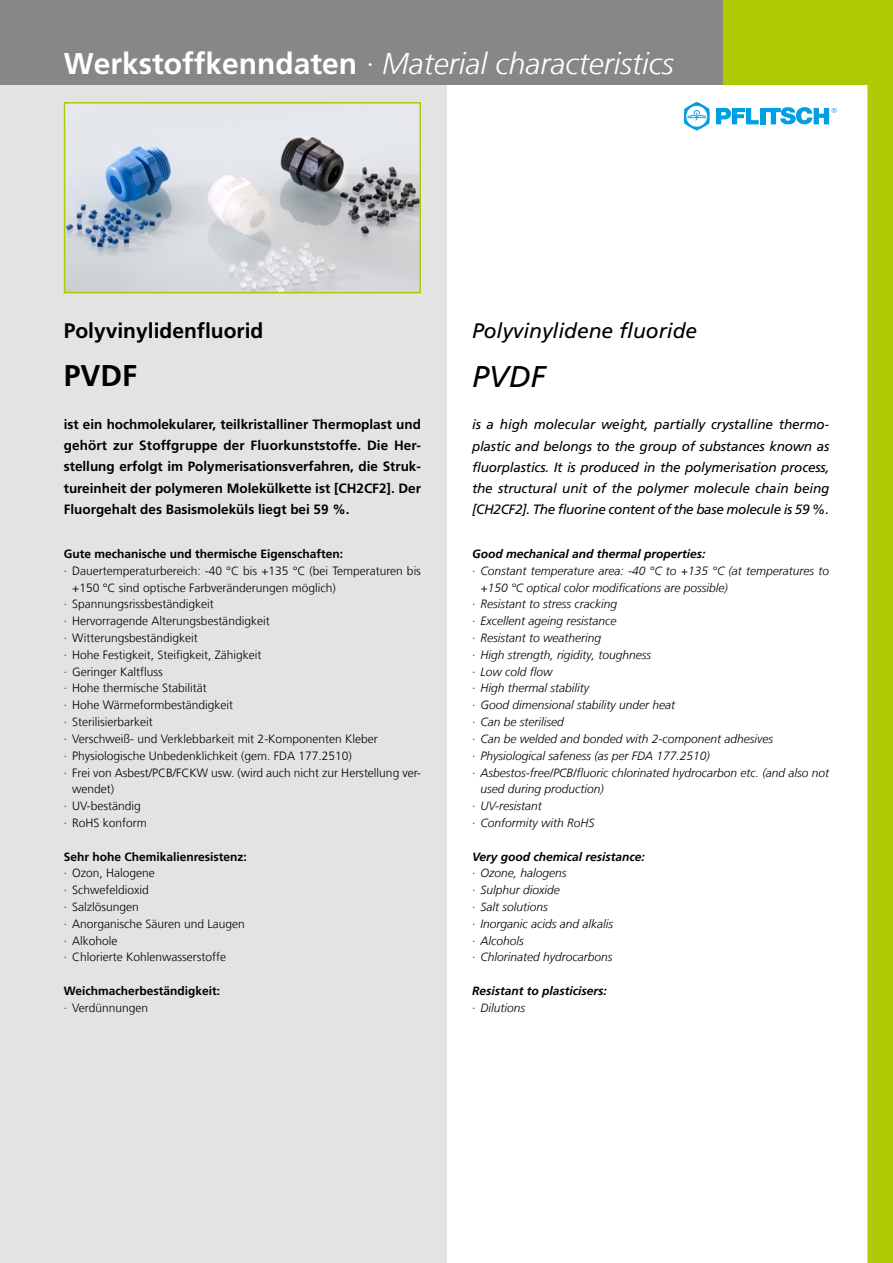
<style>
.page{position:relative;width:893px;height:1263px;background:#fff}
.page>*{position:absolute;margin:0;border:0;box-sizing:border-box;transform-origin:0 0}
.t1{font:italic 300 30px "Frutiger LT Com";color:#fff}
.t2{font:700 30px "Frutiger LT Com";color:#000}
.t3{font:italic 30px "Frutiger LT Com";color:#000}
.t4{font:italic 21px "Frutiger LT Com";color:#000}
.t5{font:700 21px "Frutiger LT Com";color:#000}
.t6{font:italic 13.5px/21.3px "Frutiger LT Com";letter-spacing:-.025em;color:#000;text-align:justify}
.t7{font:700 13.5px/21.3px "Frutiger LT Com";color:#000;text-align:justify}
.t8{font:300 12px/16.8px "Frutiger LT Com";color:#000}
.t9{font:italic 300 12px/16.8px "Frutiger LT Com";color:#000}
.t10{font:700 12px "Frutiger LT Com";color:#000}
.t11{font:italic 700 12px/16.8px "Frutiger LT Com";color:#000}
.s1{font-weight:700;font-style:normal}
.s2{font-style:normal}
.s3{font-weight:700}
.s4{font-weight:300;font-style:normal}
.s5{font-weight:300}
</style>
<div class="page">
<div style="left:0;top:0;width:446px;height:1263px;background:#e3e3e3"></div>
<div style="left:0;top:0;width:723px;height:85px;background:#878786"></div>
<svg style="left:723px;top:0;width:170px;height:1263px"></svg>
<img style="left:67px;top:114px;width:351px;height:176px">
<div style="left:64px;top:102px;width:357px;height:191px;border:2px solid #afca05"></div>
<svg style="left:684px;top:102px;width:26px;height:28px"></svg>
<svg style="left:716px;top:108px;width:43px;height:16px"></svg>
<div style="left:760px;top:108px;width:5px;height:16px;background:#009ee3"></div>
<svg style="left:766px;top:107px;width:71px;height:17px"></svg>
<h1 class="t1" style="left:64px;top:45px;width:611px"><span class="s1">Werkstoffkenndaten</span> · Material characteristics</h1>
<h2 class="t5" style="left:64px;top:318px;width:201px">Polyvinylidenfluorid</h2>
<h1 class="t2" style="left:64px;top:358px;width:75px">PVDF</h1>
<p class="t7" style="left:64px;top:414px;width:359px">ist ein hochmolekularer, teilkristalliner Thermoplast und gehört zur Stoffgruppe der Fluorkunststoffe. Die Her&shy;stellung erfolgt im Polymerisationsverfahren, die Struk&shy;tureinheit der polymeren Molekülkette ist [CH2CF2]. Der Fluorgehalt des Basismolekü ls liegt bei 59 %.</p>
<p class="t10" style="left:64px;top:547px;width:281px">Gute mechanische und thermische Eigenschaften:</p>
<p class="t8" style="left:64px;top:562px;width:359px">· Dauertemperaturbereich: -40 °C bis +135 °C (bei Temperaturen bis</p>
<p class="t8" style="left:72px;top:579px;width:265px">+150 °C sind optische Farbveränderungen möglich)</p>
<p class="t8" style="left:64px;top:596px;width:151px">· Spannungsrissbeständigkeit</p>
<p class="t8" style="left:64px;top:613px;width:207px">· Hervorragende Alterungsbeständigkeit</p>
<p class="t8" style="left:64px;top:630px;width:136px">· Witterungsbeständigkeit</p>
<p class="t8" style="left:64px;top:646px;width:199px">· Hohe Festigkeit, Steifigkeit, Zähigkeit</p>
<p class="t8" style="left:64px;top:663px;width:101px">· Geringer Kaltfluss</p>
<p class="t8" style="left:64px;top:680px;width:145px">· Hohe thermische Stabilität</p>
<p class="t8" style="left:64px;top:697px;width:171px">· Hohe Wärmeformbeständigkeit</p>
<p class="t8" style="left:64px;top:714px;width:91px">· Sterilisierbarkeit</p>
<p class="t8" style="left:64px;top:730px;width:315px">· Verschweiß- und Verklebbarkeit mit 2-Komponenten Kleber</p>
<p class="t8" style="left:64px;top:747px;width:289px">· Physiologische Unbedenklichkeit (gem. FDA 177.2510)</p>
<p class="t8" style="left:64px;top:764px;width:359px">· Frei von Asbest/PCB/FCKW usw. (wird auch nicht zur Herstellung ver-</p>
<p class="t8" style="left:72px;top:781px;width:44px">wendet)</p>
<p class="t8" style="left:64px;top:798px;width:79px">· UV-beständig</p>
<p class="t8" style="left:64px;top:814px;width:85px">· RoHS konform</p>
<p class="t10" style="left:64px;top:849px;width:185px">Sehr hohe Chemikalienresistenz:</p>
<p class="t8" style="left:64px;top:865px;width:183px">· Ozon, Halogene<br>· Schwefeldioxid<br>· Salzlösungen<br>· Anorganische Säuren und Laugen · Alkohole<br>· Chlorierte Kohlenwasserstoffe</p>
<p class="t10" style="left:64px;top:984px;width:158px">Weichmacherbeständigkeit:</p>
<p class="t8" style="left:64px;top:999px;width:86px">· Verdünnungen</p>
<h2 class="t4" style="left:472px;top:318px;width:227px">Polyvinylidene fluoride</h2>
<h1 class="t3" style="left:472px;top:359px;width:75px">PVDF</h1>
<p class="t6" style="left:472px;top:414px;width:359px">is a high molecular weight, partially crystalline thermo&shy;plastic and belongs to the group of substances known as fluorplastics. It is produced in the polymerisation process, the structural unit of the polymer molecule chain being [CH2CF2]. The fluorine content of the base molecule is 59 %.</p>
<p class="t11" style="left:472px;top:546px;width:235px">Good mechanical and thermal properties:</p>
<p class="t9" style="left:472px;top:562px;width:359px"><span class="s2">·</span> Constant temperature area: -40 °C to +135 °C (at temperatures to</p>
<p class="t9" style="left:480px;top:579px;width:249px">+150 °C optical color modifications are possible)</p>
<p class="t9" style="left:472px;top:596px;width:147px"><span class="s2">·</span> Resistant to stress cracking</p>
<p class="t9" style="left:472px;top:613px;width:146px"><span class="s2">·</span> Excellent ageing resistance</p>
<p class="t9" style="left:472px;top:629px;width:131px"><span class="s2">·</span> Resistant to weathering</p>
<p class="t9" style="left:472px;top:646px;width:181px"><span class="s2">·</span> High strength, rigidity, toughness</p>
<p class="t9" style="left:472px;top:663px;width:82px"><span class="s2">·</span> Low cold flow</p>
<p class="t9" style="left:472px;top:680px;width:119px"><span class="s2">·</span> High thermal stability</p>
<p class="t9" style="left:472px;top:697px;width:205px"><span class="s2">·</span> Good dimensional stability under heat</p>
<p class="t9" style="left:472px;top:713px;width:93px"><span class="s2">·</span> Can be sterilised</p>
<p class="t9" style="left:472px;top:730px;width:303px"><span class="s2">·</span> Can be welded and bonded with 2-component adhesives</p>
<p class="t9" style="left:472px;top:747px;width:239px"><span class="s2">·</span> Physiological safeness (as per FDA 177.2510)</p>
<p class="t9" style="left:472px;top:764px;width:359px"><span class="s2">·</span> Asbestos-free/PCB/fluoric chlorinated hydrocarbon etc. (and also not</p>
<p class="t9" style="left:480px;top:781px;width:125px">used during production)</p>
<p class="t9" style="left:472px;top:797px;width:71px"><span class="s2">·</span> UV-resistant</p>
<p class="t9" style="left:472px;top:814px;width:124px"><span class="s2">·</span> Conformity with RoHS</p>
<p class="t9" style="left:472px;top:848px;width:174px"><span class="s3">Very good chemical resistance: </span><span class="s2">·</span> Ozone, halogens<br><span class="s2">·</span> Sulphur dioxide<br><span class="s2">·</span> Salt solutions<br><span class="s2">·</span> Inorganic acids and alkalis<br><span class="s2">·</span> Alcohols<br><span class="s2">·</span> Chlorinated hydrocarbons</p>
<p class="t11" style="left:472px;top:982px;width:136px">Resistant to plasticisers: <span class="s4">·</span> <span class="s5">Dilutions</span></p>
</div>
